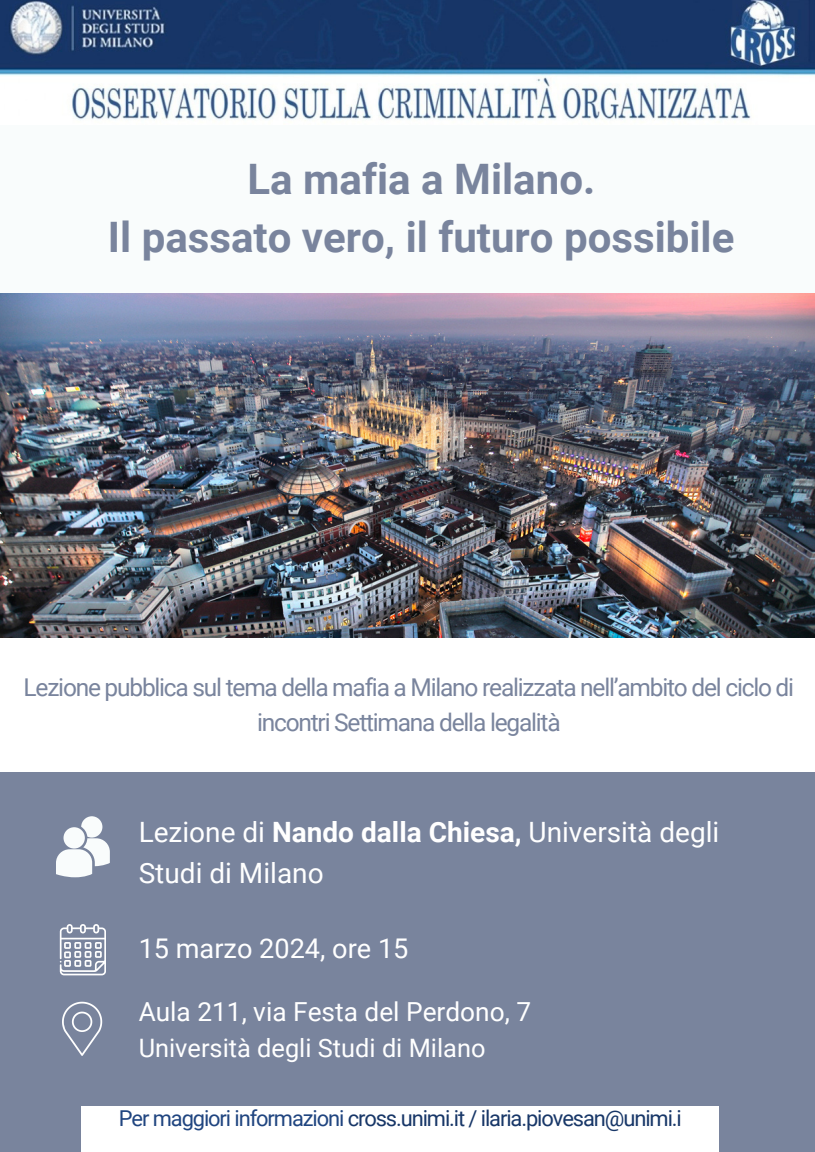
<style>
.page{position:relative;width:815px;height:1152px;background:#fff}
.page>*{position:absolute;margin:0;border:0;box-sizing:border-box;transform-origin:0 0}
.t1{font:700 42px/58.4px "Roboto";color:#79849d;text-align:center}
.t2{font:28px/40.7px "Roboto";color:#fff}
.t3{font:27.12px "Roboto";color:#fff}
.t4{font:26.25px "Roboto";color:#fff}
.t5{font:25.38px "Roboto";color:#fff}
.t6{font:24.5px/35.4px "Roboto";letter-spacing:-.05em;color:#79849d;text-align:center}
.t7{font:21.88px "Roboto";letter-spacing:-.05em;color:#183768}
.s1{font-weight:700}
.s2{color:#204580}
</style>
<div class="page">
<div style="left:0;top:0;width:814px;height:1152px;background:#79849d"></div>
<div style="left:0;top:124px;width:814px;height:169px;background:#f9fcfc"></div>
<img style="left:0;top:294px;width:814px;height:344px">
<div style="left:0;top:638px;width:814px;height:134px;background:#fff"></div>
<img style="left:0;top:0;width:814px;height:124px">
<svg style="left:62px;top:1001px;width:40px;height:55px"></svg>
<svg style="left:60px;top:924px;width:46px;height:51px"></svg>
<svg style="left:56px;top:816px;width:54px;height:61px"></svg>
<div style="left:81px;top:1105px;width:638px;height:47px;background:#fff"></div>
<p class="t1" style="left:108px;top:150px;width:628px">La mafia a Milano.<br>Il passato vero, il futuro possibile</p>
<p class="t6" style="left:24px;top:669px;width:772px">Lezione pubblica sul tema della mafia a Milano realizzata nell’ambito del ciclo di incontri Settimana della legalità</p>
<p class="t2" style="left:139px;top:812px;width:582px">Lezione di <span class="s1">Nando dalla Chiesa,</span> Università degli<br>Studi di Milano</p>
<p class="t3" style="left:139px;top:933px;width:271px">15 marzo 2024, ore 15</p>
<p class="t4" style="left:139px;top:996px;width:394px">Aula 211, via Festa del Perdono, 7</p>
<p class="t5" style="left:139px;top:1034px;width:348px">Università degli Studi di Milano</p>
<p class="t7" style="left:119px;top:1105px;width:564px"><span class="s2">Per maggiori informazioni</span> cross.unimi.it / ilaria.piovesan@unimi.i</p>
</div>
